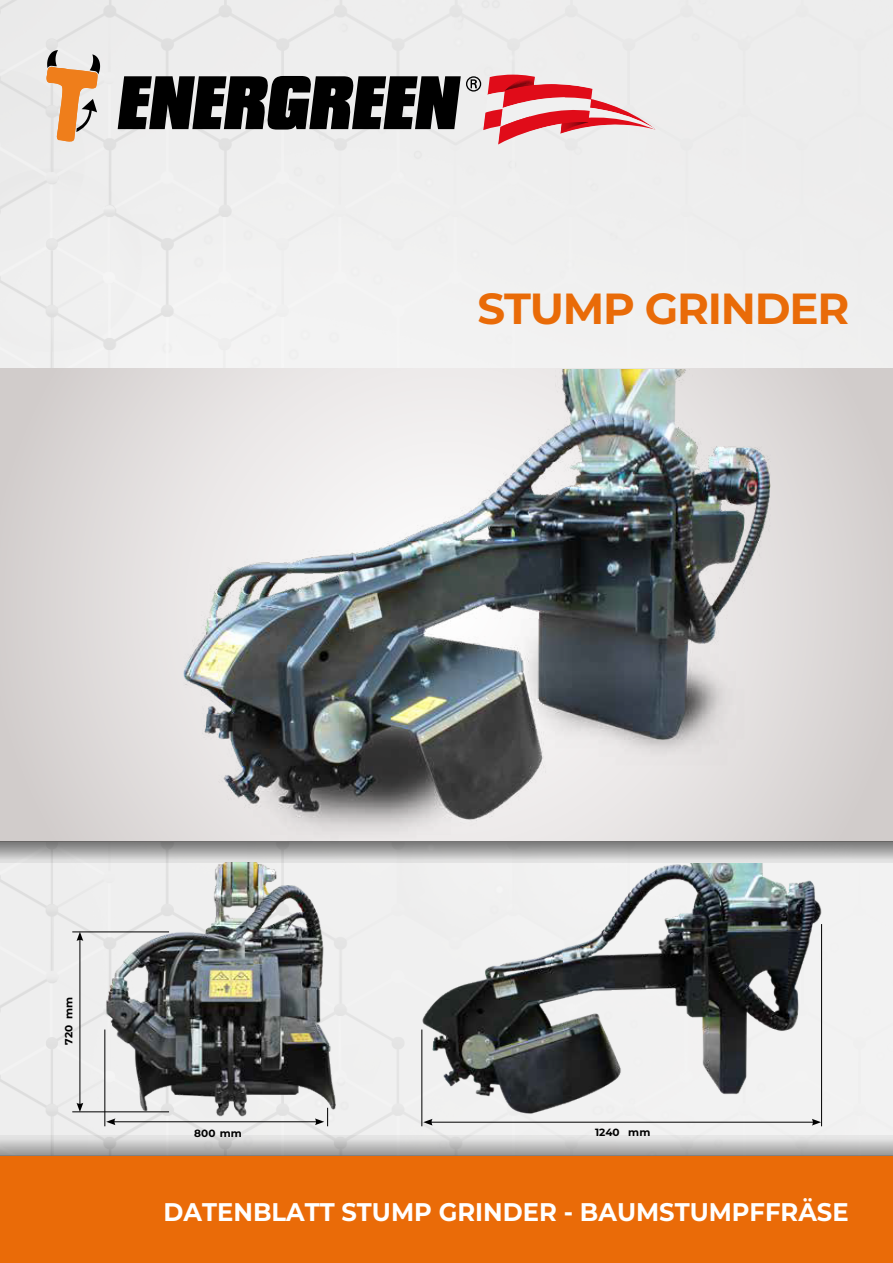
<style>
.page{position:relative;width:893px;height:1263px;background:#fff}
.page>*{position:absolute;margin:0;border:0;box-sizing:border-box;transform-origin:0 0}
.t1{font:700 43.5px "Montserrat";letter-spacing:-.03em;color:#e96b08}
.t2{font:700 25.5px "Montserrat";color:#fff;scale:.95 1}
.t3{font:700 10.5px "Montserrat";color:#000}
</style>
<div class="page">
<div style="left:0;top:0;width:893px;height:1135px;background:#eee"></div>
<div style="left:0;top:1135px;width:893px;height:22px;background:linear-gradient(to bottom,#f2f2f2,#8e8e8e)"></div>
<div style="left:0;top:1157px;width:893px;height:106px;background:#ea6b08"></div>
<img style="left:100px;top:883px;width:253px;height:235px">
<img style="left:407px;top:864px;width:417px;height:262px">
<div style="left:0;top:369px;width:893px;height:472px;background:#d6d1d1"></div>
<svg style="left:0;top:841px;width:893px;height:21px;background:#aaa"></svg>
<img style="left:99px;top:370px;width:711px;height:513px">
<hr style="left:430px;top:1122px;width:384px;height:1px;background:#000">
<svg style="left:812px;top:1119px;width:9px;height:6px"></svg>
<svg style="left:423px;top:1119px;width:10px;height:6px"></svg>
<hr style="left:113px;top:1121px;width:204px;height:1px;background:#000">
<svg style="left:106px;top:1118px;width:9px;height:7px"></svg>
<hr style="left:80px;top:938px;width:1px;height:167px;background:#000">
<svg style="left:77px;top:1103px;width:6px;height:8px"></svg>
<svg style="left:77px;top:933px;width:6px;height:8px"></svg>
<hr style="left:422px;top:1029px;width:1px;height:97px;background:#000">
<hr style="left:105px;top:1029px;width:1px;height:97px;background:#000">
<hr style="left:72px;top:1111px;width:97px;height:1px;background:#000">
<hr style="left:72px;top:932px;width:97px;height:1px;background:#000">
<hr style="left:821px;top:924px;width:1px;height:202px;background:#000">
<svg style="left:315px;top:1108px;width:13px;height:18px"></svg>
<svg style="left:118px;top:75px;width:538px;height:70px;background:#8f7779"></svg>
<svg style="left:46px;top:50px;width:54px;height:92px;background:#d9b08c"></svg>
<h1 class="t1" style="left:477px;top:277px;width:374px">STUMP GRINDER</h1>
<p class="t3" style="left:61px;top:1045px;width:49px;rotate:-90deg">720 mm</p>
<p class="t3" style="left:194px;top:1126px;width:49px">800 mm</p>
<p class="t3" style="left:595px;top:1125px;width:57px">1240 mm</p>
<p class="t2" style="left:164px;top:1193px;width:723px">DATENBLATT STUMP GRINDER - BAUMSTUMPFFRÄSE</p>
</div>
